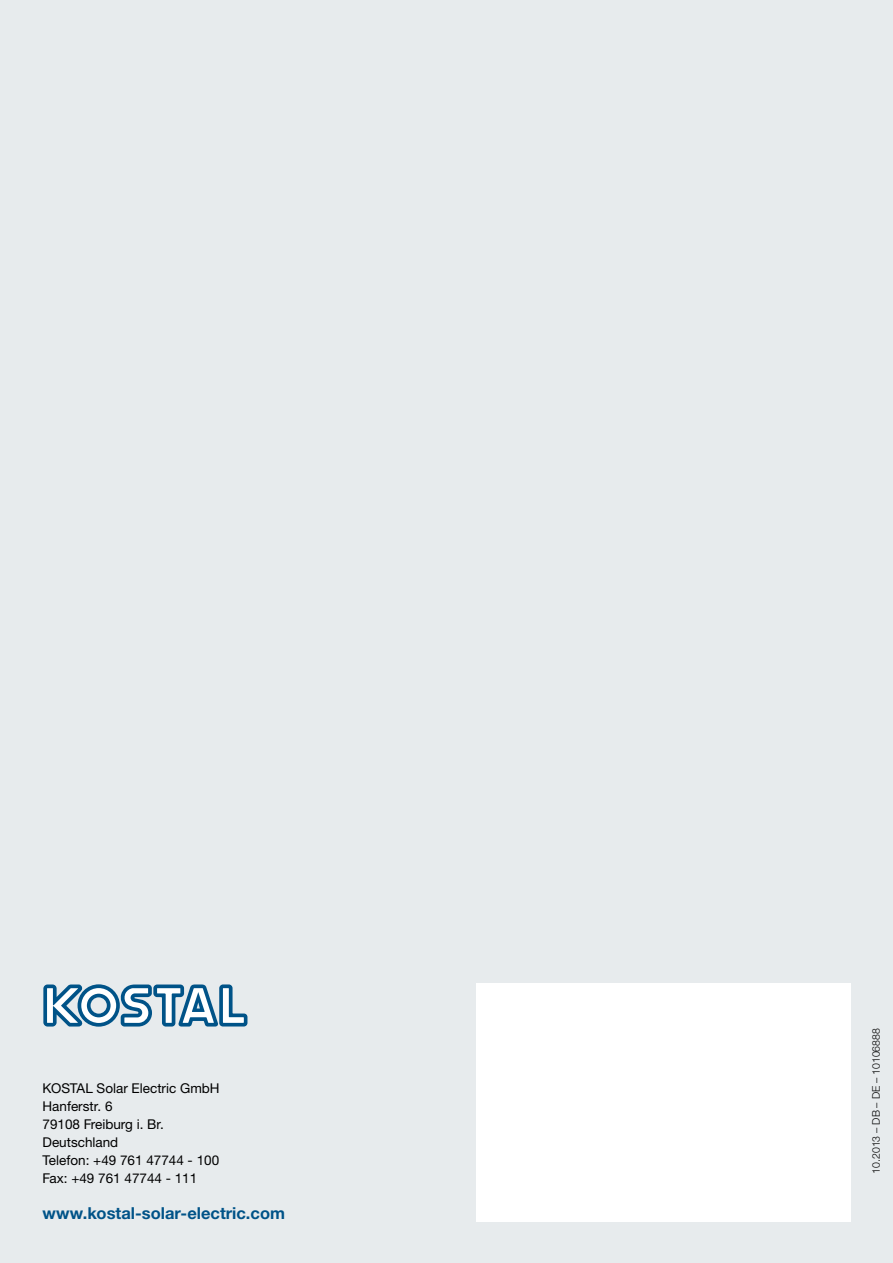
<style>
.page{position:relative;width:893px;height:1263px;background:#e7ebed}
.page>*{position:absolute;margin:0;border:0;box-sizing:border-box;transform-origin:0 0}
.t1{font:700 16.5px "Helvetica Neue LTW1 G";color:#005388}
.t2{font:13.5px/18px "Helvetica Neue LTW1 G";color:#000}
.t3{font:300 10.5px "Helvetica Neue LTW1 G";color:#000}
</style>
<div class="page">
<svg style="left:43px;top:984px;width:204px;height:43px"></svg>
<div style="left:476px;top:983px;width:374px;height:238px;background:#fff"></div>
<p class="t2" style="left:43px;top:1079px;width:179px">KOSTAL Solar Electric GmbH<br>Hanferstr. 6<br>79108 Freiburg i. Br.<br>Deutschland<br>Telefon: +49 761 47744 - 100<br>Fax: +49 761 47744 - 111</p>
<p class="t1" style="left:43px;top:1203px;width:244px">www.kostal-solar-electric.com</p>
<p class="t3" style="left:870px;top:1174px;width:147px;rotate:-90deg">10.2013 – DB – DE – 10106888</p>
</div>
